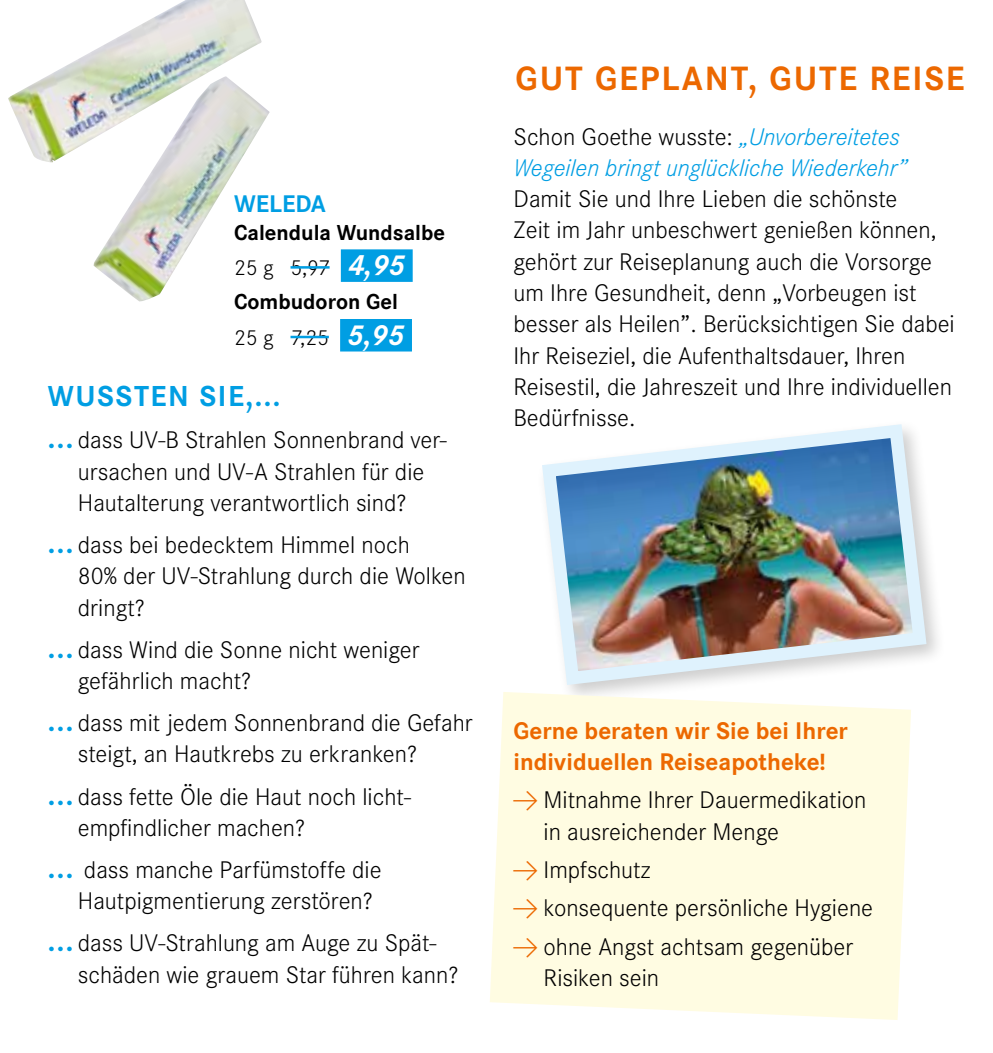
<style>
.page{position:relative;width:993px;height:1053px;background:#fff}
.page>*{position:absolute;margin:0;border:0;box-sizing:border-box;transform-origin:0 0}
.t1{font:700 35px "Corporate S";letter-spacing:.05em;color:#ec6800}
.t2{font:700 30px "Corporate S";letter-spacing:.05em;color:#009ee3}
.t3{font:300 25px/31.2px "Corporate S";color:#000}
.t4{font:italic 300 25px/31.2px "Corporate S";color:#009ee3}
.t5{font:700 25px/31.2px "Corporate S";color:#ec6800}
.t6{font:700 25px "Corporate S";color:#009ee3}
.t7{font:700 22.5px/34.8px "Corporate S";color:#000}
.s1{font-weight:300}
.s2{font-style:italic;font-size:30px;color:#fff}
.s3{font-weight:700;font-size:30px;color:#009ee3}
.s4{font-style:normal;color:#000}
.s5{font-family:"The Sans Os F";color:#ec6800}
</style>
<div class="page">
<div style="left:341px;top:249px;width:71px;height:33px;background:#009ee3"></div>
<div style="left:340px;top:319px;width:72px;height:32px;background:#009ee3"></div>
<hr style="left:290px;top:266px;width:39px;height:2px;background:#009ee3">
<hr style="left:290px;top:336px;width:39px;height:2px;background:#009ee3">
<img style="left:542px;top:424px;width:391px;height:268px">
<img style="left:8px;top:0;width:254px;height:162px">
<img style="left:94px;top:76px;width:175px;height:225px">
<svg style="left:490px;top:692px;width:420px;height:327px;background:#fefce4"></svg>
<p class="t6" style="left:234px;top:190px;width:93px">Weleda</p>
<p class="t7" style="left:234px;top:215px;width:212px">Calendula Wundsalbe<br><span class="s1">25 g 5,97</span> <span class="s2">4,95<br></span>Combudoron Gel<br><span class="s1">25 g 7,25</span> <span class="s2">5,95</span></p>
<p class="t2" style="left:48px;top:379px;width:234px">Wussten sie,...</p>
<p class="t3" style="left:48px;top:425px;width:400px;text-align:center"><span class="s3">...</span> dass UV-B Strahlen Sonnenbrand ver&shy;ursachen und UV-A Strahlen für die<br>Hautalterung verantwortlich sind?</p>
<p class="t3" style="left:78px;top:529px;width:389px;text-indent:-30px"><span class="s3">...</span> dass bei bedecktem Himmel noch<br>80% der UV-Strahlung durch die Wolken dringt?</p>
<p class="t3" style="left:78px;top:634px;width:343px;text-indent:-30px"><span class="s3">...</span> dass Wind die Sonne nicht weniger gefährlich macht?</p>
<p class="t3" style="left:78px;top:707px;width:396px;text-indent:-30px"><span class="s3">...</span> dass mit jedem Sonnenbrand die Gefahr steigt, an Hautkrebs zu erkranken?</p>
<p class="t3" style="left:78px;top:780px;width:334px;text-indent:-30px"><span class="s3">...</span> dass fette Öle die Haut noch licht&shy;empfindlicher machen?</p>
<p class="t3" style="left:78px;top:854px;width:305px;text-indent:-30px"><span class="s3">...</span> dass manche Parfümstoffe die<br>Hautpigmentierung zerstören?</p>
<p class="t3" style="left:78px;top:927px;width:382px;text-indent:-30px"><span class="s3">...</span> dass UV-Strahlung am Auge zu Spät&shy;schäden wie grauem Star führen kann?</p>
<h1 class="t1" style="left:515px;top:59px;width:450px">Gut Geplant, Gute Reise</h1>
<p class="t4" style="left:513px;top:121px;width:395px"><span class="s4">Schon Goethe wusste:</span> „Unvorbereitetes<br>Wegeilen bringt unglückliche Wiederkehr”</p>
<p class="t3" style="left:513px;top:183px;width:442px">Damit Sie und Ihre Lieben die schönste<br>Zeit im Jahr unbeschwert genießen können, gehört zur Reiseplanung auch die Vorsorge um Ihre Gesundheit, denn „Vorbeugen ist besser als Heilen”. Berücksichtigen Sie dabei Ihr Reiseziel, die Aufenthaltsdauer, Ihren Reisestil, die Jahreszeit und Ihre individuellen Bedürfnisse.</p>
<p class="t5" style="left:513px;top:715px;width:336px">Gerne beraten wir sie bei ihrer individuellen Reiseapotheke!</p>
<p class="t3" style="left:543px;top:784px;width:324px;text-indent:-30px"><span class="s5">→</span> Mitnahme Ihrer Dauermedikation in ausreichender Menge</p>
<p class="t3" style="left:513px;top:854px;width:138px"><span class="s5">→</span> Impfschutz</p>
<p class="t3" style="left:513px;top:892px;width:361px"><span class="s5">→</span> konsequente persönliche Hygiene</p>
<p class="t3" style="left:543px;top:930px;width:311px;text-indent:-30px"><span class="s5">→</span> ohne Angst achtsam gegenüber<br>Risiken sein</p>
</div>
